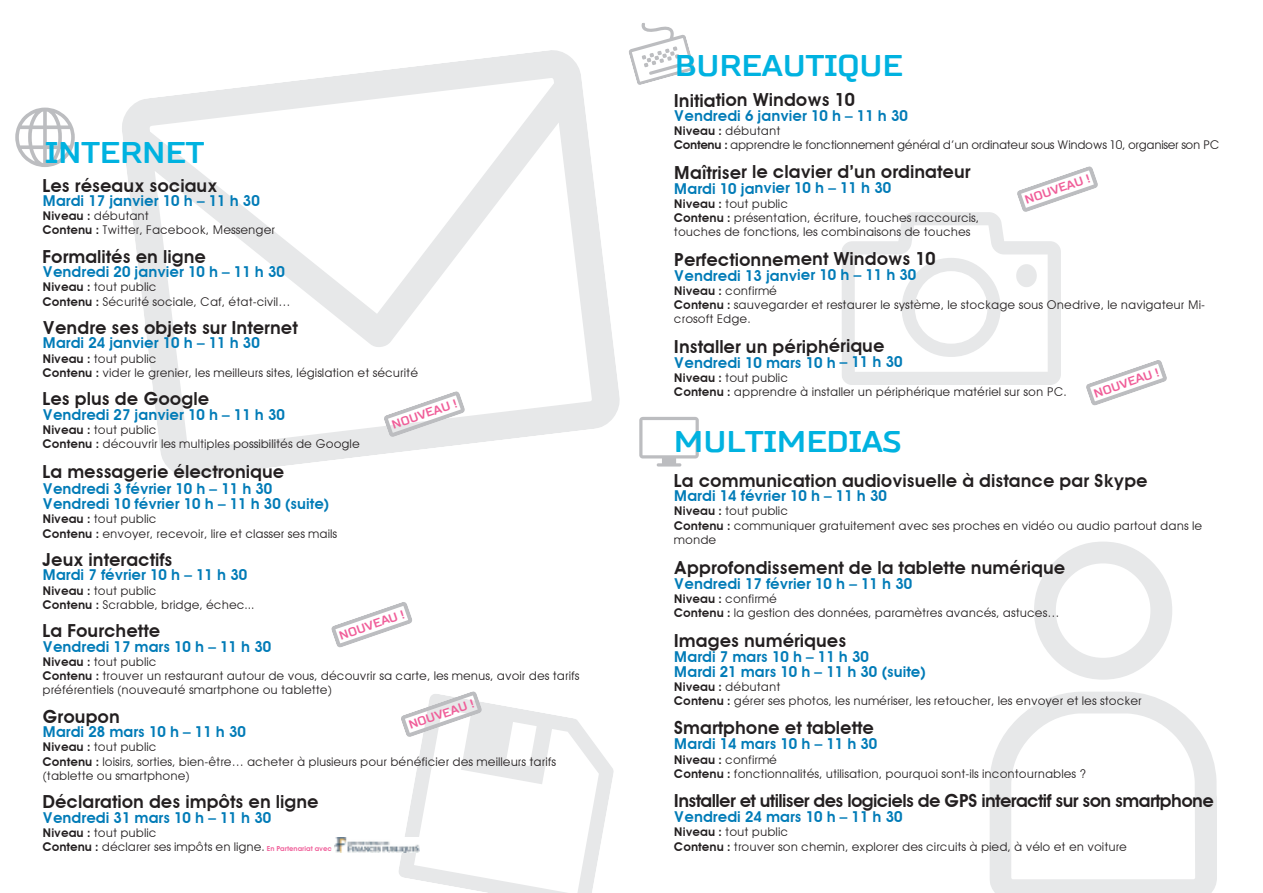
<style>
.page{position:relative;width:1263px;height:893px;background:#fff}
.page>*{position:absolute;margin:0;border:0;box-sizing:border-box;transform-origin:0 0}
.t1{font:700 30px "Russo Sans";color:#00b2e0}
.t2{font:600 18px "Avant Garde";color:#231f20}
.t3{font:600 18px "Avant Garde";letter-spacing:-.035em;color:#231f20}
.t4{font:600 15px/15px "Avant Garde";color:#007bb7}
.t5{font:12px/14.2px "Avant Garde";color:#231f20}
.t6{font:12px/14.2px "Avant Garde";letter-spacing:-.03em;color:#231f20}
.t7{font:700 12px "Russo Sans";color:#f05e99}
.s1{font-weight:600}
.s2{font-weight:600;font-size:6.9px;color:#f05e99}
</style>
<div class="page">
<svg style="left:990px;top:542px;width:227px;height:351px"></svg>
<svg style="left:122px;top:50px;width:498px;height:427px"></svg>
<svg style="left:639px;top:417px;width:60px;height:50px"></svg>
<svg style="left:629px;top:23px;width:65px;height:62px"></svg>
<svg style="left:15px;top:108px;width:60px;height:59px"></svg>
<svg style="left:384px;top:391px;width:81px;height:46px"></svg>
<svg style="left:842px;top:166px;width:325px;height:240px"></svg>
<svg style="left:331px;top:602px;width:81px;height:45px"></svg>
<svg style="left:398px;top:691px;width:216px;height:202px"></svg>
<img style="left:334px;top:837px;width:85px;height:15px">
<h1 class="t1" style="left:45px;top:142px;width:161px">INTERNET</h1>
<h2 class="t2" style="left:43px;top:176px;width:176px">Les réseaux sociaux</h2>
<p class="t4" style="left:43px;top:194px;width:219px">Mardi 17 janvier 10 h – 11 h 30</p>
<p class="t5" style="left:43px;top:209px;width:234px"><span class="s1">Niveau :</span> débutant<br><span class="s1">Contenu :</span> Twitter, Facebook, Messenger</p>
<h2 class="t2" style="left:43px;top:248px;width:165px">Formalités en ligne</h2>
<p class="t4" style="left:43px;top:265px;width:244px">Vendredi 20 janvier 10 h – 11 h 30</p>
<p class="t5" style="left:43px;top:281px;width:249px"><span class="s1">Niveau :</span> tout public<br><span class="s1">Contenu :</span> Sécurité sociale, Caf, état-civil…</p>
<h2 class="t2" style="left:43px;top:319px;width:257px">Vendre ses objets sur Internet</h2>
<p class="t4" style="left:43px;top:336px;width:219px">Mardi 24 janvier 10 h – 11 h 30</p>
<p class="t5" style="left:43px;top:352px;width:377px"><span class="s1">Niveau :</span> tout public<br><span class="s1">Contenu :</span> vider le grenier, les meilleurs sites, législation et sécurité</p>
<h2 class="t2" style="left:43px;top:390px;width:168px">Les plus de Google</h2>
<p class="t4" style="left:43px;top:408px;width:244px">Vendredi 27 janvier 10 h – 11 h 30</p>
<p class="t5" style="left:43px;top:423px;width:319px"><span class="s1">Niveau :</span> tout public<br><span class="s1">Contenu :</span> découvrir les multiples possibilités de Google</p>
<h2 class="t2" style="left:43px;top:462px;width:243px">La messagerie électronique</h2>
<p class="t4" style="left:43px;top:482px;width:289px">Vendredi 3 février 10 h – 11 h 30<br>Vendredi 10 février 10 h – 11 h 30 (suite)</p>
<p class="t5" style="left:43px;top:512px;width:296px"><span class="s1">Niveau :</span> tout public<br><span class="s1">Contenu :</span> envoyer, recevoir, lire et classer ses mails</p>
<h2 class="t2" style="left:43px;top:551px;width:131px">Jeux interactifs</h2>
<p class="t4" style="left:43px;top:568px;width:206px">Mardi 7 février 10 h – 11 h 30</p>
<p class="t5" style="left:43px;top:584px;width:214px"><span class="s1">Niveau :</span> tout public<br><span class="s1">Contenu :</span> Scrabble, bridge, échec...</p>
<h2 class="t2" style="left:43px;top:622px;width:119px">La Fourchette</h2>
<p class="t4" style="left:43px;top:639px;width:230px">Vendredi 17 mars 10 h – 11 h 30</p>
<p class="t5" style="left:43px;top:655px;width:539px"><span class="s1">Niveau :</span> tout public<br><span class="s1">Contenu :</span> trouver un restaurant autour de vous, découvrir sa carte, les menus, avoir des tarifs préférentiels (nouveauté smartphone ou tablette)</p>
<h2 class="t2" style="left:43px;top:707px;width:79px">Groupon</h2>
<p class="t4" style="left:43px;top:725px;width:205px">Mardi 28 mars 10 h – 11 h 30</p>
<p class="t5" style="left:43px;top:740px;width:515px"><span class="s1">Niveau :</span> tout public<br><span class="s1">Contenu :</span> loisirs, sorties, bien-être… acheter à plusieurs pour bénéficier des meilleurs tarifs (tablette ou smartphone)</p>
<h2 class="t2" style="left:43px;top:793px;width:278px">Déclaration des impôts en ligne</h2>
<p class="t4" style="left:43px;top:810px;width:230px">Vendredi 31 mars 10 h – 11 h 30</p>
<p class="t5" style="left:43px;top:826px;width:291px"><span class="s1">Niveau :</span> tout public<br><span class="s1">Contenu :</span> déclarer ses impôts en ligne. <span class="s2">En Partenariat avec</span></p>
<p class="t7" style="left:391px;top:421px;width:70px;rotate:-19deg">NOUVEAU !</p>
<p class="t7" style="left:338px;top:631px;width:70px;rotate:-19deg">NOUVEAU !</p>
<p class="t7" style="left:408px;top:721px;width:70px;rotate:-19deg">NOUVEAU !</p>
<h1 class="t1" style="left:675px;top:54px;width:229px">BUREAUTIQUE</h1>
<h2 class="t2" style="left:674px;top:91px;width:183px">Initiation Windows 10</h2>
<p class="t4" style="left:674px;top:109px;width:236px">Vendredi 6 janvier 10 h – 11 h 30</p>
<p class="t6" style="left:674px;top:124px;width:547px"><span class="s1">Niveau :</span> débutant<br><span class="s1">Contenu :</span> apprendre le fonctionnement général d’un ordinateur sous Windows 10, organiser son PC</p>
<h2 class="t2" style="left:674px;top:163px;width:298px">Maîtriser le clavier d’un ordinateur</h2>
<p class="t4" style="left:674px;top:181px;width:219px">Mardi 10 janvier 10 h – 11 h 30</p>
<p class="t5" style="left:674px;top:197px;width:307px"><span class="s1">Niveau :</span> tout public<br><span class="s1">Contenu :</span> présentation, écriture, touches raccourcis, touches de fonctions, les combinaisons de touches</p>
<h2 class="t2" style="left:674px;top:250px;width:263px">Perfectionnement Windows 10</h2>
<p class="t4" style="left:674px;top:268px;width:244px">Vendredi 13 janvier 10 h – 11 h 30</p>
<p class="t5" style="left:674px;top:284px;width:533px"><span class="s1">Niveau :</span> confirmé<br><span class="s1">Contenu :</span> sauvegarder et restaurer le système, le stockage sous Onedrive, le navigateur Mi&shy;crosoft Edge.</p>
<h2 class="t2" style="left:674px;top:337px;width:212px">Installer un périphérique</h2>
<p class="t4" style="left:674px;top:355px;width:230px">Vendredi 10 mars 10 h – 11 h 30</p>
<p class="t5" style="left:674px;top:371px;width:394px"><span class="s1">Niveau :</span> tout public<br><span class="s1">Contenu :</span> apprendre à installer un périphérique matériel sur son PC.</p>
<p class="t7" style="left:1024px;top:196px;width:70px;rotate:-19deg">NOUVEAU !</p>
<p class="t7" style="left:1093px;top:389px;width:70px;rotate:-19deg">NOUVEAU !</p>
<h1 class="t1" style="left:674px;top:431px;width:229px">MULTIMEDIAS</h1>
<h2 class="t2" style="left:674px;top:471px;width:475px">La communication audiovisuelle à distance par Skype</h2>
<p class="t4" style="left:674px;top:489px;width:214px">Mardi 14 février 10 h – 11 h 30</p>
<p class="t5" style="left:674px;top:505px;width:530px"><span class="s1">Niveau :</span> tout public<br><span class="s1">Contenu :</span> communiquer gratuitement avec ses proches en vidéo ou audio partout dans le monde</p>
<h2 class="t2" style="left:674px;top:558px;width:393px">Approfondissement de la tablette numérique</h2>
<p class="t4" style="left:674px;top:577px;width:240px">Vendredi 17 février 10 h – 11 h 30</p>
<p class="t5" style="left:674px;top:592px;width:387px"><span class="s1">Niveau :</span> confirmé<br><span class="s1">Contenu :</span> la gestion des données, paramètres avancés, astuces…</p>
<h2 class="t2" style="left:674px;top:631px;width:174px">Images numériques</h2>
<p class="t4" style="left:674px;top:650px;width:254px">Mardi 7 mars 10 h – 11 h 30<br>Mardi 21 mars 10 h – 11 h 30 (suite)</p>
<p class="t5" style="left:674px;top:680px;width:469px"><span class="s1">Niveau :</span> débutant<br><span class="s1">Contenu :</span> gérer ses photos, les numériser, les retoucher, les envoyer et les stocker</p>
<h2 class="t2" style="left:674px;top:719px;width:202px">Smartphone et tablette</h2>
<p class="t4" style="left:674px;top:737px;width:205px">Mardi 14 mars 10 h – 11 h 30</p>
<p class="t5" style="left:674px;top:753px;width:414px"><span class="s1">Niveau :</span> confirmé<br><span class="s1">Contenu :</span> fonctionnalités, utilisation, pourquoi sont-ils incontournables ?</p>
<h2 class="t3" style="left:674px;top:792px;width:541px">Installer et utiliser des logiciels de GPS interactif sur son smartphone</h2>
<p class="t4" style="left:674px;top:810px;width:230px">Vendredi 24 mars 10 h – 11 h 30</p>
<p class="t5" style="left:674px;top:826px;width:455px"><span class="s1">Niveau :</span> tout public<br><span class="s1">Contenu :</span> trouver son chemin, explorer des circuits à pied, à vélo et en voiture</p>
</div>
